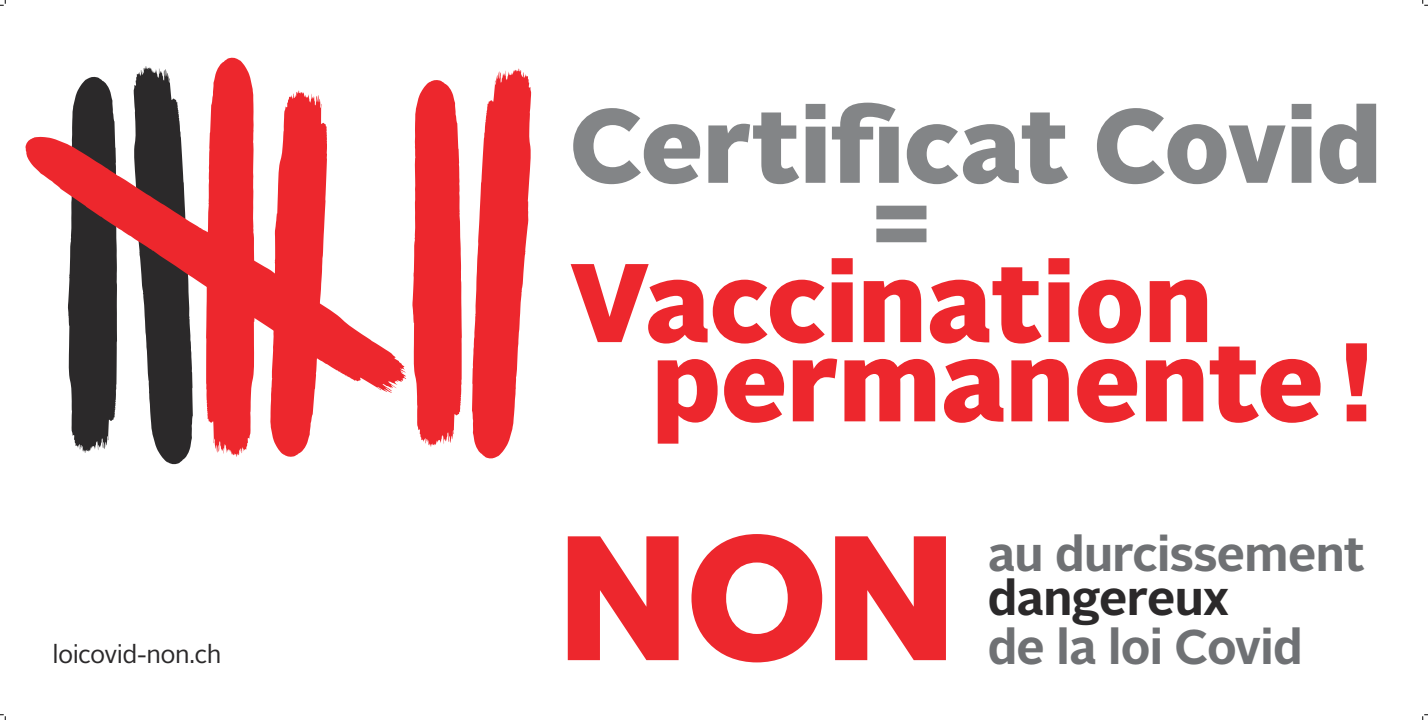
<style>
.page{position:relative;width:1428px;height:720px;background:#fff}
.page>*{position:absolute;margin:0;border:0;box-sizing:border-box;transform-origin:0 0}
.t1{font:900 176.68px "Alright Sans";color:#ed272d}
.t2{font:900 111.35px/79.2px "Alright Sans";color:#ed272d}
.t3{font:900 104.67px "Alright Sans";color:#838587}
.t4{font:900 91.1px "Alright Sans";color:#838587}
.t5{font:700 48.52px "Alright Sans";letter-spacing:-.015em;color:#6f7174}
.t6{font:700 48.52px "Alright Sans";letter-spacing:-.015em;color:#2b292a}
.t7{font:25.32px "Alright Sans";letter-spacing:-.025em;color:#2b292a}
</style>
<div class="page">
<svg style="left:71px;top:76px;width:45px;height:376px"></svg>
<svg style="left:134px;top:66px;width:59px;height:398px"></svg>
<svg style="left:206px;top:57px;width:48px;height:399px"></svg>
<svg style="left:270px;top:90px;width:57px;height:367px"></svg>
<svg style="left:25px;top:137px;width:381px;height:256px"></svg>
<svg style="left:472px;top:68px;width:59px;height:391px"></svg>
<svg style="left:412px;top:80px;width:50px;height:366px;background:#ef464b"></svg>
<svg style="left:0;top:0;width:6px;height:6px"></svg>
<svg style="left:0;top:714px;width:6px;height:5px"></svg>
<svg style="left:1422px;top:0;width:6px;height:6px"></svg>
<svg style="left:1422px;top:714px;width:6px;height:5px"></svg>
<p class="t7" style="left:52px;top:643px;width:170px">loicovid-non.ch</p>
<h3 class="t3" style="left:570px;top:103px;width:813px">Certificat Covid</h3>
<h3 class="t4" style="left:873px;top:179px;width:58px">=</h3>
<h2 class="t2" style="left:652px;top:273px;width:722px;text-indent:-82px">Vaccination permanente !</h2>
<h1 class="t1" style="left:558px;top:524px;width:399px">NON</h1>
<p class="t5" style="left:988px;top:533px;width:379px">au durcissement</p>
<p class="t6" style="left:988px;top:578px;width:243px">dangereux</p>
<p class="t5" style="left:988px;top:626px;width:316px">de la loi Covid</p>
</div>
